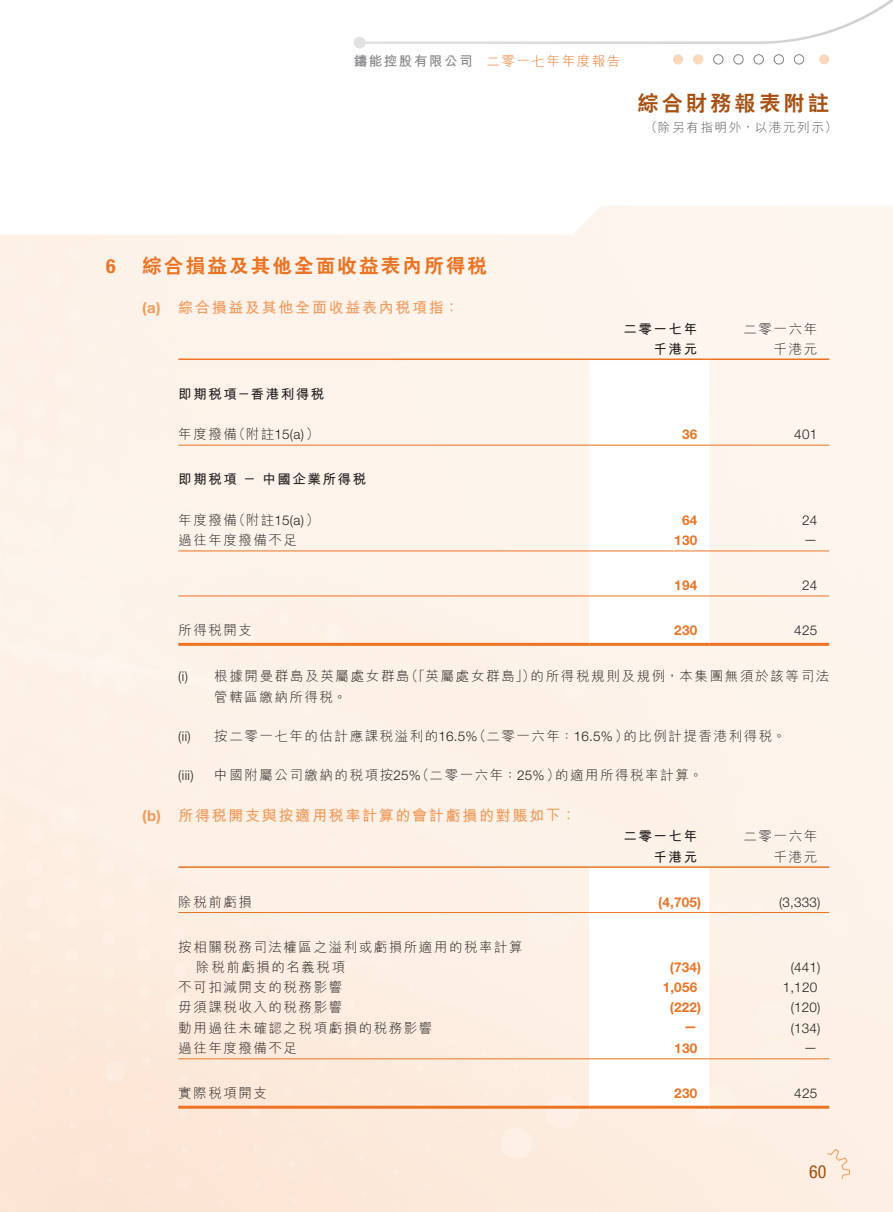
<style>
.page{position:relative;width:893px;height:1212px;background:#fff}
.page>*{position:absolute;margin:0;border:0;box-sizing:border-box;transform-origin:0 0}
.t1{font:800 21px "C Hei 2 HK";letter-spacing:.16em;color:#a65011}
._03_H1{font:800 19.5px "C Hei 2 HK";letter-spacing:.11em;color:#ec7323}
._03_H1-2{font:700 condensed 19.5px "Helvetica Neue LT Std";color:#ec7323}
.t2{font:condensed 18px "Helvetica Neue LT Std";color:#a65011}
._04___H2{font:700 15px "M Hei HK";letter-spacing:.115em;color:#f29a5b}
._04___H2-2{font:700 15px "Helvetica Neue LT Std";color:#f29a5b}
._09_______IN4{font:300 13.5px "M Hei HK";letter-spacing:.115em;color:#231f20}
._15_Table_Stub{font:300 13.5px "M Hei HK";letter-spacing:.115em;color:#231f20}
._12___P2{font:300 13.5px "Helvetica Neue LT Std";letter-spacing:.015em;color:#231f20}
._12___P2-2{font:700 13.5px "Helvetica Neue LT Std";letter-spacing:.015em;color:#ec7323}
._15_Table_Stub-2{font:700 13.5px "M Hei HK";letter-spacing:.115em;color:#231f20}
._15_Table_Stub-3{font:300 13.5px "Helvetica Neue LT Std";color:#231f20}
._12___P2-3{font:300 13.5px "M Hei HK";letter-spacing:.115em;color:#231f20}
._12___P2-4{font:700 13.5px "M Hei HK";letter-spacing:.115em;color:#231f20}
._09_______IN4-2{font:300 13.5px "Helvetica Neue LT Std";color:#231f20}
.t3{font:300 13.5px "M Hei HK";letter-spacing:.115em;color:#ec7323}
.t4{font:700 13.5px "M Hei HK";letter-spacing:.115em;color:#808285}
.t5{font:300 12.75px "M Hei HK";letter-spacing:.115em;color:#57585a}
.s1{font-family:"M Hei HK"}
.s2{font-family:"Helvetica Neue LT Std"}
</style>
<div class="page">
<svg style="left:354px;top:0;width:539px;height:65px"></svg>
<svg style="left:826px;top:1148px;width:24px;height:35px"></svg>
<svg style="left:589px;top:360px;width:120px;height:283px"></svg>
<hr style="left:178px;top:358px;width:411px;height:2px;background:#ec7323">
<hr style="left:589px;top:358px;width:120px;height:2px;background:#ec7323">
<hr style="left:709px;top:358px;width:120px;height:2px;background:#ec7323">
<hr style="left:178px;top:445px;width:411px;height:1px;background:#ec7323">
<hr style="left:589px;top:445px;width:120px;height:1px;background:#ec7323">
<hr style="left:709px;top:445px;width:120px;height:1px;background:#ec7323">
<hr style="left:178px;top:550px;width:411px;height:1px;background:#ec7323">
<hr style="left:589px;top:550px;width:120px;height:1px;background:#ec7323">
<hr style="left:709px;top:550px;width:120px;height:1px;background:#ec7323">
<hr style="left:178px;top:595px;width:411px;height:1px;background:#ec7323">
<hr style="left:589px;top:595px;width:120px;height:1px;background:#ec7323">
<hr style="left:709px;top:595px;width:120px;height:1px;background:#ec7323">
<hr style="left:178px;top:643px;width:411px;height:3px;background:#ec7323">
<hr style="left:589px;top:643px;width:120px;height:3px;background:#ec7323">
<hr style="left:709px;top:643px;width:120px;height:3px;background:#ec7323">
<svg style="left:589px;top:868px;width:120px;height:238px"></svg>
<hr style="left:178px;top:866px;width:411px;height:2px;background:#ec7323">
<hr style="left:589px;top:866px;width:120px;height:2px;background:#ec7323">
<hr style="left:709px;top:866px;width:120px;height:2px;background:#ec7323">
<hr style="left:178px;top:912px;width:411px;height:1px;background:#ec7323">
<hr style="left:589px;top:912px;width:120px;height:1px;background:#ec7323">
<hr style="left:709px;top:912px;width:120px;height:1px;background:#ec7323">
<hr style="left:178px;top:1058px;width:411px;height:1px;background:#ec7323">
<hr style="left:589px;top:1058px;width:120px;height:1px;background:#ec7323">
<hr style="left:709px;top:1058px;width:120px;height:1px;background:#ec7323">
<hr style="left:178px;top:1106px;width:411px;height:3px;background:#ec7323">
<hr style="left:589px;top:1106px;width:120px;height:3px;background:#ec7323">
<hr style="left:709px;top:1106px;width:120px;height:3px;background:#ec7323">
<p class="t4" style="left:354px;top:51px;width:120px">鑄能控股有限公司</p>
<p class="t3" style="left:486px;top:54px;width:135px">二零一七年年度報告</p>
<h1 class="t1" style="left:637px;top:89px;width:193px">綜合財務報表附註</h1>
<p class="t5" style="left:645px;top:121px;width:194px">（除另有指明外，以港元列示(</p>
<p class="_03_H1-2" style="left:106px;top:254px;width:11px">6</p>
<p class="_03_H1" style="left:142px;top:252px;width:346px">綜合損益及其他全面收益表內所得稅</p>
<p class="_04___H2-2" style="left:142px;top:298px;width:20px">a( )</p>
<p class="_04___H2-2" style="left:142px;top:806px;width:20px">b( )</p>
<p class="_04___H2" style="left:178px;top:297px;width:282px">綜合損益及其他全面收益表內稅項指：</p>
<p class="_12___P2-4" style="left:623px;top:319px;width:75px">二零一七年</p>
<p class="_12___P2-3" style="left:743px;top:322px;width:75px">二零一六年</p>
<p class="_12___P2-4" style="left:654px;top:339px;width:45px">千港元</p>
<p class="_12___P2-3" style="left:774px;top:342px;width:45px">千港元</p>
<p class="_15_Table_Stub-2" style="left:178px;top:384px;width:148px">即期稅項－香港利得稅</p>
<p class="_15_Table_Stub-3" style="left:232px;top:426px;width:89px"><span class="s1">（附註</span> 1 5 <span class="s1">(</span>(a(</p>
<p class="_15_Table_Stub" style="left:178px;top:427px;width:60px">年度撥備</p>
<p class="_15_Table_Stub-2" style="left:178px;top:469px;width:189px">即期稅項－中國企業所得稅</p>
<p class="_12___P2-2" style="left:682px;top:426px;width:17px">36</p>
<p class="_12___P2" style="left:794px;top:426px;width:24px">401</p>
<p class="_15_Table_Stub-3" style="left:232px;top:512px;width:89px"><span class="s1">（附註</span> 1 5 <span class="s1">(</span>(a(</p>
<p class="_15_Table_Stub" style="left:178px;top:513px;width:60px">年度撥備</p>
<p class="_12___P2-2" style="left:682px;top:512px;width:17px">64</p>
<p class="_12___P2" style="left:802px;top:512px;width:17px">24</p>
<p class="_15_Table_Stub" style="left:178px;top:533px;width:120px">過往年度撥備不足</p>
<p class="_12___P2-2" style="left:674px;top:532px;width:24px">130</p>
<p class="_12___P2" style="left:804px;top:531px;width:15px">—</p>
<p class="_12___P2-2" style="left:674px;top:577px;width:24px">194</p>
<p class="_12___P2" style="left:802px;top:577px;width:17px">24</p>
<p class="_15_Table_Stub" style="left:178px;top:623px;width:75px">所得稅開支</p>
<p class="_12___P2-2" style="left:674px;top:622px;width:24px">230</p>
<p class="_12___P2" style="left:794px;top:622px;width:24px">425</p>
<p class="_09_______IN4-2" style="left:178px;top:668px;width:11px">) i(</p>
<p class="_09_______IN4-2" style="left:178px;top:728px;width:14px">i i( )</p>
<p class="_09_______IN4" style="left:405px;top:669px;width:132px">（「英屬處女群島」）</p>
<p class="_09_______IN4" style="left:214px;top:669px;width:197px">根據開曼群島及英屬處女群島</p>
<p class="_09_______IN4" style="left:531px;top:669px;width:300px">的所得稅規則及規例，本集團無須於該等司法</p>
<p class="_09_______IN4" style="left:214px;top:690px;width:134px">管轄區繳納所得稅。</p>
<p class="_09_______IN4" style="left:473px;top:729px;width:157px">（二零一六年：<span class="s2">16.5%</span>）</p>
<p class="_09_______IN4" style="left:214px;top:729px;width:265px">按二零一七年的估計應課稅溢利的<span class="s2">16.5%</span></p>
<p class="_09_______IN4" style="left:623px;top:729px;width:164px">的比例計提香港利得稅。</p>
<p class="_09_______IN4" style="left:416px;top:768px;width:145px">（二零一六年：<span class="s2">25%</span>）</p>
<p class="_09_______IN4" style="left:214px;top:768px;width:208px">中國附屬公司繳納的稅項按<span class="s2">25%</span></p>
<p class="_09_______IN4" style="left:555px;top:768px;width:149px">的適用所得稅率計算。</p>
<p class="_09_______IN4-2" style="left:178px;top:767px;width:17px">(iii)</p>
<p class="_04___H2" style="left:178px;top:804px;width:399px">所得稅開支與按適用稅率計算的會計虧損的對賬如下：</p>
<p class="_12___P2-4" style="left:623px;top:827px;width:75px">二零一七年</p>
<p class="_12___P2-3" style="left:743px;top:829px;width:75px">二零一六年</p>
<p class="_12___P2-4" style="left:654px;top:847px;width:45px">千港元</p>
<p class="_12___P2-3" style="left:774px;top:850px;width:45px">千港元</p>
<p class="_15_Table_Stub" style="left:178px;top:895px;width:75px">除稅前虧損</p>
<p class="_15_Table_Stub" style="left:178px;top:940px;width:346px">按相關稅務司法權區之溢利或虧損所適用的稅率計算</p>
<p class="_12___P2-2" style="left:658px;top:893px;width:44px">)4,705(</p>
<p class="_12___P2" style="left:779px;top:893px;width:43px">)3,333(</p>
<p class="_15_Table_Stub" style="left:196px;top:960px;width:150px">除稅前虧損的名義稅項</p>
<p class="_12___P2-2" style="left:670px;top:959px;width:33px">)734(</p>
<p class="_12___P2" style="left:791px;top:959px;width:31px">)441(</p>
<p class="_15_Table_Stub" style="left:178px;top:980px;width:165px">不可扣減開支的稅務影響</p>
<p class="_12___P2-2" style="left:663px;top:979px;width:36px">1,056</p>
<p class="_12___P2" style="left:783px;top:979px;width:36px">1,120</p>
<p class="_15_Table_Stub" style="left:178px;top:1000px;width:165px">毋須課稅收入的稅務影響</p>
<p class="_12___P2-2" style="left:670px;top:999px;width:33px">)222(</p>
<p class="_12___P2" style="left:791px;top:999px;width:31px">)120(</p>
<p class="_15_Table_Stub" style="left:178px;top:1021px;width:256px">動用過往未確認之稅項虧損的稅務影響</p>
<p class="_12___P2-2" style="left:684px;top:1018px;width:15px">—</p>
<p class="_12___P2" style="left:791px;top:1019px;width:31px">)134(</p>
<p class="_15_Table_Stub" style="left:178px;top:1041px;width:120px">過往年度撥備不足</p>
<p class="_12___P2-2" style="left:674px;top:1040px;width:24px">130</p>
<p class="_12___P2" style="left:804px;top:1038px;width:15px">—</p>
<p class="_15_Table_Stub" style="left:178px;top:1086px;width:90px">實際稅項開支</p>
<p class="_12___P2-2" style="left:674px;top:1085px;width:24px">230</p>
<p class="_12___P2" style="left:794px;top:1085px;width:24px">425</p>
<h3 class="t2" style="left:809px;top:1161px;width:19px">60</h3>
</div>
